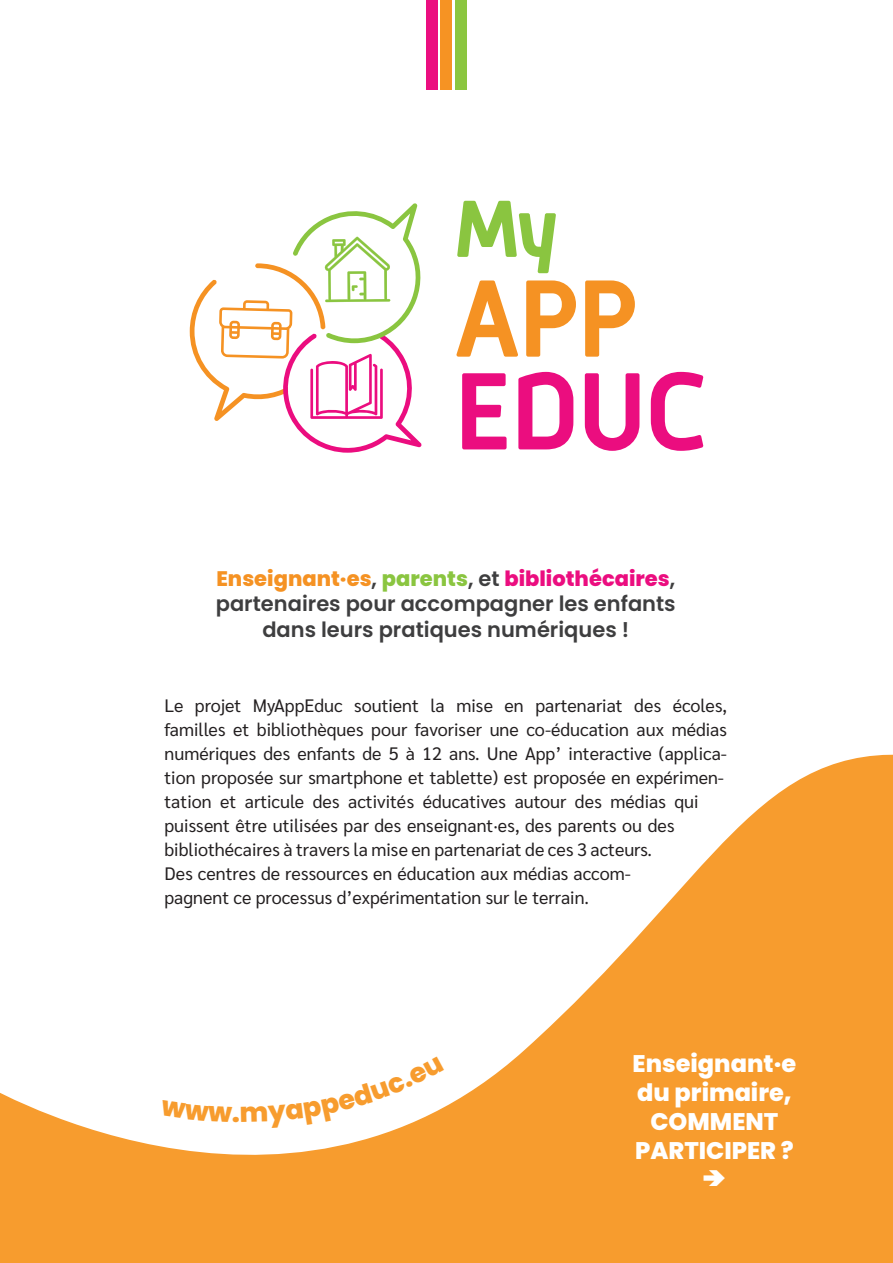
<style>
.page{position:relative;width:893px;height:1263px;background:#fff}
.page>*{position:absolute;margin:0;border:0;box-sizing:border-box;transform-origin:0 0}
.t1{font:800 24px/28.8px "Poppins";color:#fff;text-align:center}
.t2{font:600 21px/25.2px "Poppins";color:#3e3e3f;text-align:center}
.t3{font:18px/24px "Sarabun";color:#231f20}
.s1{font-weight:800;color:#f59223}
.s2{font-weight:800;color:#8ac540}
.s3{font-weight:800;color:#eb0d7f}
</style>
<div class="page">
<svg style="left:456px;top:280px;width:62px;height:77px"></svg>
<svg style="left:526px;top:280px;width:50px;height:77px"></svg>
<svg style="left:585px;top:280px;width:50px;height:77px"></svg>
<svg style="left:462px;top:373px;width:45px;height:76px"></svg>
<svg style="left:518px;top:372px;width:55px;height:77px"></svg>
<svg style="left:585px;top:373px;width:54px;height:78px"></svg>
<svg style="left:651px;top:372px;width:52px;height:79px"></svg>
<svg style="left:457px;top:201px;width:99px;height:72px"></svg>
<svg style="left:190px;top:203px;width:232px;height:250px"></svg>
<svg style="left:0;top:754px;width:893px;height:509px"></svg>
<div style="left:623px;top:1047px;width:196px;height:151px;background:#f79c2e"></div>
<div style="left:456px;top:0;width:11px;height:89px;background:#8bc63f"></div>
<div style="left:441px;top:0;width:11px;height:89px;background:#f69323"></div>
<div style="left:426px;top:0;width:11px;height:89px;background:#eb0e80"></div>
<svg style="left:161px;top:1056px;width:283px;height:72px"></svg>
<p class="t2" style="left:216px;top:566px;width:461px"><span class="s1">Enseignant·es</span>, <span class="s2">parents</span>, et <span class="s3">bibliothécaires</span>, partenaires pour accompagner les enfants dans leurs pratiques numériques !</p>
<p class="t3" style="left:164px;top:694px;width:564px">Le projet MyAppEduc soutient la mise en partenariat des écoles, familles et bibliothèques pour favoriser une co-éducation aux médias numériques des enfants de 5 à 12 ans. Une App’ interactive (applica&shy;tion proposée sur smartphone et tablette) est proposée en expérimen&shy;tation et articule des activités éducatives autour des médias qui puissent être utilisées par des enseignant·es, des parents ou des bibliothécaires à travers la mise en partenariat de ces 3 acteurs.<br>Des centres de ressources en éducation aux médias accom-<br>pagnent ce processus d’expérimentation sur le terrain.</p>
<h1 class="t1" style="left:633px;top:1050px;width:165px">Enseignant·e du primaire,<br>COMMENT<br>PARTICIPER ?</h1>
</div>
